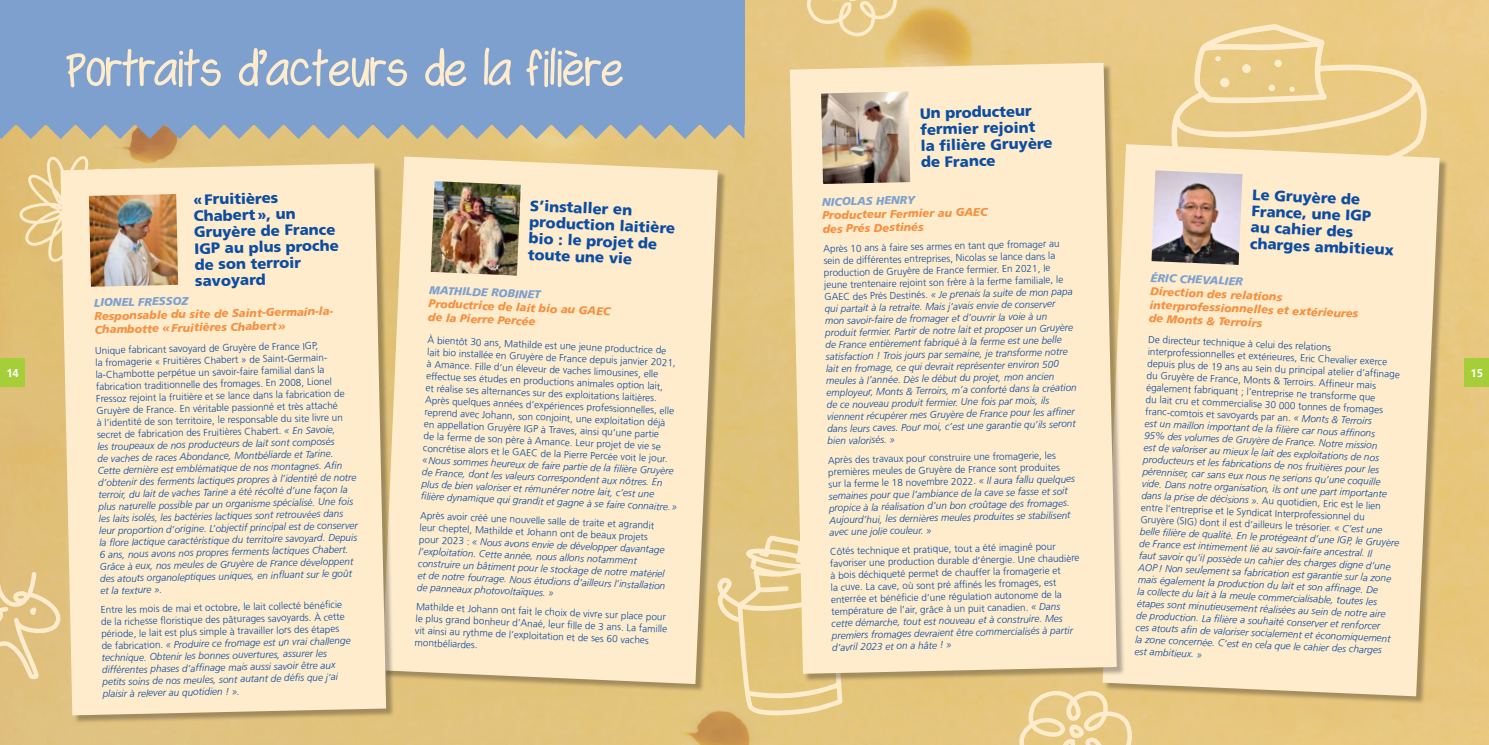
<style>
.page{position:relative;width:1489px;height:745px;background:#fff}
.page>*{position:absolute;margin:0;border:0;box-sizing:border-box;transform-origin:0 0}
.t1{font:51.75px "Swagger";letter-spacing:.01em;color:#feeccd}
.t2{font:900 15px/16.2px "Frutiger LT Std";color:#0d4da1}
.t3{font:italic 900 11.25px/13.5px "Frutiger LT Std";color:#f6903f}
.t4{font:italic 900 11.25px "Frutiger LT Std";color:#7da0ce}
.t5{font:700 11.25px "Frutiger LT Std";color:#fff}
.t6{font:italic 300 10px/12px "Frutiger LT Std";color:#0d4da1}
.t7{font:300 10px/12px "Frutiger LT Std";color:#0d4da1}
.s1{font-style:normal}
.s2{font-style:italic}
</style>
<div class="page">
<img style="left:0;top:0;width:1488px;height:744px">
<svg style="left:0;top:124px;width:744px;height:15px;background:#adafa4"></svg>
<div style="left:0;top:0;width:744px;height:124px;background:#7da0ce"></div>
<div style="left:0;top:358px;width:24px;height:28px;background:#a6ce39"></div>
<div style="left:1464px;top:358px;width:24px;height:28px;background:#a6ce39"></div>
<div style="left:383px;top:158px;width:343px;height:534px;background:#231f20;opacity:.34"></div>
<div style="left:382px;top:156px;width:335px;height:527px;background:#feeccd"></div>
<img style="left:430px;top:181px;width:91px;height:94px">
<svg style="left:0;top:571px;width:60px;height:119px;background:#e5c78b"></svg>
<svg style="left:1015px;top:689px;width:117px;height:55px;background:#edd195"></svg>
<svg style="left:804px;top:0;width:93px;height:36px;background:#ebcf93"></svg>
<svg style="left:1168px;top:24px;width:266px;height:120px;background:#eccf8f"></svg>
<div style="left:1219px;top:78px;width:10px;height:9px;background:#feeccd;border-radius:50%"></div>
<div style="left:1103px;top:146px;width:345px;height:558px;background:#231f20;opacity:.34"></div>
<div style="left:1102px;top:144px;width:337px;height:552px;background:#feeccd"></div>
<img style="left:1151px;top:170px;width:91px;height:95px">
<svg style="left:717px;top:535px;width:135px;height:180px;background:#e7cc8b"></svg>
<svg style="left:19px;top:156px;width:108px;height:107px;background:#e6c786"></svg>
<div style="left:62px;top:164px;width:333px;height:559px;background:#231f20;opacity:.34"></div>
<div style="left:60px;top:163px;width:326px;height:552px;background:#feeccd"></div>
<img style="left:89px;top:194px;width:89px;height:92px">
<div style="left:791px;top:64px;width:334px;height:618px;background:#231f20;opacity:.34"></div>
<div style="left:789px;top:63px;width:327px;height:610px;background:#feeccd"></div>
<img style="left:821px;top:91px;width:89px;height:93px">
<h1 class="t1" style="left:66px;top:43px;width:556px">Portraits d’acteurs de la filière</h1>
<h2 class="t2" style="left:919px;top:105px;width:134px;rotate:-1deg">Un producteur fermier rejoint la fi lière Gruyère de France</h2>
<h2 class="t2" style="left:1251px;top:187px;width:145px;rotate:2deg">Le Gruyère de<br>France, une IGP<br>au cahier des charges ambitieux</h2>
<h2 class="t2" style="left:193px;top:191px;width:146px;rotate:-1deg">«Fruitières<br>Chabert», un<br>Gruyère de France<br>IGP au plus proche de son terroir savoyard</h2>
<p class="t4" style="left:821px;top:195px;width:95px;rotate:-1deg">NICOLAS HENRY</p>
<p class="t3" style="left:822px;top:208px;width:167px;rotate:-1deg">Producteur Fermier au GAEC des Prés Destinés</p>
<h2 class="t2" style="left:530px;top:198px;width:148px;rotate:2deg">S’installer en production laitière bio : le projet de toute une vie</h2>
<p class="t4" style="left:429px;top:282px;width:113px;rotate:3deg">MATHILDE ROBINET</p>
<p class="t3" style="left:429px;top:295px;width:183px;rotate:3deg">Productrice de lait bio au GAEC de la Pierre Percée</p>
<p class="t6" style="left:823px;top:242px;width:252px;rotate:-1deg"><span class="s1">Après 10 ans à faire ses armes en tant que fromager au sein de différentes entreprises, Nicolas se lance dans la production de Gruyère de France fermier. En 2021, le jeune trentenaire rejoint son frère à la ferme familiale, le GAEC des Prés Destinés.</span> « Je prenais la suite de mon papa qui partait à la retraite. Mais j’avais envie de conserver mon savoir-faire de fromager et d’ouvrir la voie à un produit fermier. Partir de notre lait et proposer un Gruyère de France entièrement fabriqué à la ferme est une belle satisfaction ! Trois jours par semaine, je transforme notre lait en fromage, ce qui devrait représenter environ 500 meules à l’année. Dès le début du projet, mon ancien employeur, Monts &amp; Terroirs, m’a conforté dans la création de ce nouveau produit fermier. Une fois par mois, ils viennent récupérer mes Gruyère de France pour les affi ner dans leurs caves. Pour moi, c’est une garantie qu’ils seront bien valorisés. »</p>
<p class="t6" style="left:827px;top:453px;width:248px;rotate:-1deg"><span class="s1">Après des travaux pour construire une fromagerie, les premières meules de Gruyère de France sont produites sur la ferme le 18 novembre 2022.</span> « Il aura fallu quelques semaines pour que l’ambiance de la cave se fasse et soit propice à la réalisation d’un bon croûtage des fromages.<br>Aujourd’hui, les dernières meules produites se stabilisent avec une jolie couleur. »</p>
<p class="t7" style="left:829px;top:544px;width:251px;rotate:-1deg">Côtés technique et pratique, tout a été imaginé pour favoriser une production durable d’énergie. Une chaudière à bois déchiqueté permet de chauffer la fromagerie et<br>la cuve. La cave, où sont pré affi nés les fromages, est enterrée et bénéfi cie d’une régulation autonome de la température de l’air, grâce à un puit canadien. <span class="s2">« Dans cette démarche, tout est nouveau et à construire. Mes premiers fromages devraient être commercialisés à partir d’avril 2023 et on a hâte ! »</span></p>
<p class="t4" style="left:1151px;top:270px;width:94px;rotate:3deg">ÉRIC CHEVALIER</p>
<p class="t3" style="left:1150px;top:283px;width:211px;rotate:3deg">Direction des relations interprofessionnelles et extérieures de Monts &amp; Terroirs</p>
<p class="t4" style="left:94px;top:295px;width:96px;rotate:-1deg">LIONEL FRESSOZ</p>
<p class="t3" style="left:94px;top:308px;width:242px;rotate:-1deg">Responsable du site de Saint-Germain-la-<br>Chambotte «Fruitières Chabert»</p>
<p class="t7" style="left:428px;top:333px;width:251px;rotate:3deg">À bientôt 30 ans, Mathilde est une jeune productrice de lait bio installée en Gruyère de France depuis janvier 2021, à Amance. Fille d’un éleveur de vaches limousines, elle effectue ses études en productions animales option lait,<br>et réalise ses alternances sur des exploitations laitières.<br>Après quelques années d’expériences professionnelles, elle reprend avec Johann, son conjoint, une exploitation déjà en appellation Gruyère IGP à Traves, ainsi qu’une partie<br>de la ferme de son père à Amance. Leur projet de vie se concrétise alors et le GAEC de la Pierre Percée voit le jour.</p>
<p class="t7" style="left:1148px;top:332px;width:254px;rotate:3deg">De directeur technique à celui des relations interprofessionnelles et extérieures, Eric Chevalier exerce depuis plus de 19 ans au sein du principal atelier d’affi nage du Gruyère de France, Monts &amp; Terroirs. Affi neur mais également fabriquant ; l’entreprise ne transforme que<br>du lait cru et commercialise 30 000 tonnes de fromages franc-comtois et savoyards par an. <span class="s2">« Monts &amp; Terroirs<br>est un maillon important de la fi lière car nous affi nons 95% des volumes de Gruyère de France. Notre mission<br>est de valoriser au mieux le lait des exploitations de nos producteurs et les fabrications de nos fruitières pour les pérenniser, car sans eux nous ne serions qu’une coquille vide. Dans notre organisation, ils ont une part importante dans la prise de décisions ».</span> Au quotidien, Eric est le lien</p>
<p class="t6" style="left:95px;top:344px;width:261px;rotate:-1deg"><span class="s1">Unique fabricant savoyard de Gruyère de France IGP,<br>la fromagerie « Fruitières Chabert » de Saint-Germain&shy;la-Chambotte perpétue un savoir-faire familial dans la fabrication traditionnelle des fromages. En 2008, Lionel Fressoz rejoint la fruitière et se lance dans la fabrication de Gruyère de France. En véritable passionné et très attaché<br>à l’identité de son territoire, le responsable du site livre un secret de fabrication des Fruitières Chabert.</span> « En Savoie,<br>les troupeaux de nos producteurs de lait sont composés<br>de vaches de races Abondance, Montbéliarde et Tarine.<br>Cette dernière est emblématique de nos montagnes. Afi n d’obtenir des ferments lactiques propres à l’identité de notre terroir, du lait de vaches Tarine a été récolté d’une façon la plus naturelle possible par un organisme spécialisé. Une fois les laits isolés, les bactéries lactiques sont retrouvées dans leur proportion d’origine. L’objectif principal est de conserver la fl ore lactique caractéristique du territoire savoyard. Depuis 6 ans, nous avons nos propres ferments lactiques Chabert.<br>Grâce à eux, nos meules de Gruyère de France développent des atouts organoleptiques uniques, en infl uant sur le goût et la texture ».</p>
<p class="t6" style="left:101px;top:603px;width:251px;rotate:-1deg"><span class="s1">Entre les mois de mai et octobre, le lait collecté bénéfi cie de la richesse fl oristique des pâturages savoyards. À cette période, le lait est plus simple à travailler lors des étapes de fabrication.</span> « Produire ce fromage est un vrai challenge technique. Obtenir les bonnes ouvertures, assurer les différentes phases d’affi nage mais aussi savoir être aux petits soins de nos meules, sont autant de défi s que j’ai plaisir à relever au quotidien ! ».</p>
<p class="t5" style="left:6px;top:366px;width:14px">14</p>
<p class="t5" style="left:1470px;top:366px;width:14px">15</p>
<p class="t6" style="left:423px;top:452px;width:258px;rotate:3deg">«Nous sommes heureux de faire partie de la fi lière Gruyère de France, dont les valeurs correspondent aux nôtres. En plus de bien valoriser et rémunérer notre lait, c’est une<br>fi lière dynamique qui grandit et gagne à se faire connaitre.»</p>
<p class="t6" style="left:420px;top:507px;width:250px;rotate:3deg"><span class="s1">Après avoir créé une nouvelle salle de traite et agrandit leur cheptel, Mathilde et Johann ont de beaux projets pour 2023 :</span> « Nous avons envie de développer davantage l’exploitation. Cette année, nous allons notamment construire un bâtiment pour le stockage de notre matériel et de notre fourrage. Nous étudions d’ailleurs l’installation de panneaux photovoltaïques. »</p>
<p class="t7" style="left:416px;top:598px;width:253px;rotate:3deg">Mathilde et Johann ont fait le choix de vivre sur place pour le plus grand bonheur d’Anaé, leur fi lle de 3 ans. La famille vit ainsi au rythme de l’exploitation et de ses 60 vaches montbéliardes.</p>
<p class="t6" style="left:1141px;top:500px;width:261px;rotate:3deg"><span class="s1">entre l’entreprise et le Syndicat Interprofessionnel du Gruyère (SIG) dont il est d’ailleurs le trésorier.</span> « C’est une belle fi lière de qualité. En le protégeant d’une IGP, le Gruyère de France est intimement lié au savoir-faire ancestral. Il<br>faut savoir qu’il possède un cahier des charges digne d’une AOP! Non seulement sa fabrication est garantie sur la zone mais également la production du lait et son affi nage. De<br>la collecte du lait à la meule commercialisable, toutes les étapes sont minutieusement réalisées au sein de notre aire de production. La fi lière a souhaité conserver et renforcer ces atouts afi n de valoriser socialement et économiquement la zone concernée. C’est en cela que le cahier des charges est ambitieux. »</p>
</div>
